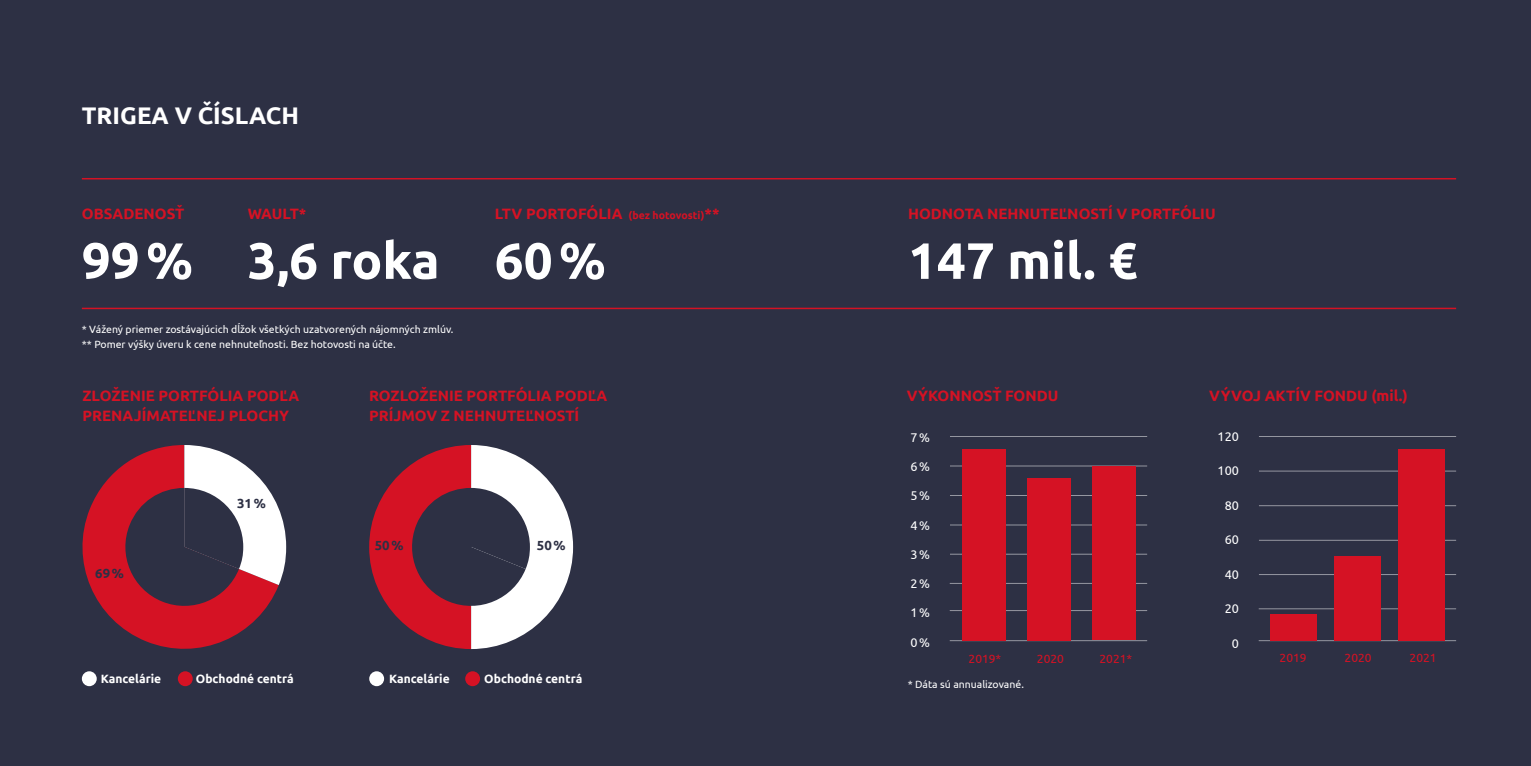
<style>
.page{position:relative;width:1531px;height:766px;background:#fff}
.page>*{position:absolute;margin:0;border:0;box-sizing:border-box;transform-origin:0 0}
.t1{font:700 51px "Ubuntu";color:#fff}
.t2{font:700 24px "Ubuntu";color:#fff}
.t3{font:700 15px/19.5px "Ubuntu";color:#d51224}
.t4{font:700 13.2px "Ubuntu";color:#2d3044}
.t5{font:12.6px "Ubuntu";color:#fff}
.t6{font:700 12px "Ubuntu";color:#fff}
.t7{font:12px "Ubuntu";color:#d51224}
.t8{font:10.5px/15px "Ubuntu";color:#fff}
.s1{font-size:10.5px}
</style>
<div class="page">
<div style="left:0;top:0;width:1531px;height:765px;background:#2d3044"></div>
<hr style="left:950px;top:640px;width:197px;height:1px;background:#fff">
<hr style="left:950px;top:610px;width:197px;height:1px;background:#fff">
<hr style="left:1258px;top:640px;width:198px;height:1px;background:#fff">
<hr style="left:950px;top:583px;width:197px;height:1px;background:#fff">
<hr style="left:1258px;top:608px;width:198px;height:1px;background:#fff">
<hr style="left:950px;top:553px;width:197px;height:1px;background:#fff">
<hr style="left:1259px;top:574px;width:197px;height:1px;background:#fff">
<hr style="left:950px;top:524px;width:197px;height:1px;background:#fff">
<hr style="left:1259px;top:539px;width:197px;height:1px;background:#fff">
<hr style="left:950px;top:495px;width:197px;height:1px;background:#fff">
<hr style="left:1259px;top:505px;width:197px;height:1px;background:#fff">
<hr style="left:950px;top:465px;width:197px;height:1px;background:#fff">
<hr style="left:1259px;top:470px;width:197px;height:1px;background:#fff">
<hr style="left:950px;top:436px;width:197px;height:1px;background:#fff">
<hr style="left:1259px;top:436px;width:197px;height:1px;background:#fff">
<div style="left:962px;top:449px;width:44px;height:191px;background:#d51224"></div>
<div style="left:1027px;top:478px;width:44px;height:162px;background:#d51224"></div>
<div style="left:1091px;top:466px;width:44px;height:174px;background:#d51224"></div>
<div style="left:1270px;top:613px;width:46px;height:27px;background:#d51224"></div>
<div style="left:1334px;top:556px;width:46px;height:84px;background:#d51224"></div>
<div style="left:1398px;top:449px;width:46px;height:191px;background:#d51224"></div>
<svg style="left:82px;top:445px;width:204px;height:204px"></svg>
<svg style="left:369px;top:445px;width:204px;height:204px"></svg>
<div style="left:82px;top:671px;width:15px;height:15px;background:#fff;border-radius:50%"></div>
<div style="left:369px;top:671px;width:15px;height:15px;background:#fff;border-radius:50%"></div>
<div style="left:178px;top:671px;width:15px;height:15px;background:#d51224;border-radius:50%"></div>
<div style="left:465px;top:671px;width:15px;height:15px;background:#d51224;border-radius:50%"></div>
<hr style="left:82px;top:178px;width:1374px;height:1px;background:#d51224">
<hr style="left:82px;top:307px;width:1374px;height:2px;background:#d51224">
<h2 class="t2" style="left:82px;top:101px;width:219px">TRIGEA V ČÍSLACH</h2>
<p class="t3" style="left:82px;top:203px;width:104px">OBSADENOSŤ</p>
<p class="t3" style="left:248px;top:203px;width:60px">WAULT*</p>
<p class="t3" style="left:495px;top:203px;width:226px">LTV PORTOFÓLIA <span class="s1">(bez hotovosti)</span>**</p>
<p class="t3" style="left:908px;top:203px;width:309px">HODNOTA NEHNUTEĽNOSTÍ V PORTFÓLIU</p>
<h1 class="t1" style="left:82px;top:230px;width:525px">99% 3,6 roka 60%</h1>
<h1 class="t1" style="left:908px;top:230px;width:230px">147 mil. €</h1>
<p class="t8" style="left:82px;top:322px;width:373px">* Vážený priemer zostávajúcich dĺžok všetkých uzatvorených nájomných zmlúv. ** Pomer výšky úveru k cene nehnuteľnosti. Bez hotovosti na účte.</p>
<p class="t3" style="left:82px;top:385px;width:218px">ZLOŽENIE PORTFÓLIA PODĽA<br>PRENAJÍMATEĽNEJ PLOCHY</p>
<p class="t3" style="left:369px;top:385px;width:240px">ROZLOŽENIE PORTFÓLIA PODĽA<br>PRÍJMOV Z NEHNUTEĽNOSTÍ</p>
<p class="t4" style="left:95px;top:565px;width:30px">69%</p>
<p class="t4" style="left:237px;top:494px;width:30px">31%</p>
<p class="t4" style="left:375px;top:537px;width:30px">50%</p>
<p class="t4" style="left:537px;top:537px;width:30px">50%</p>
<p class="t6" style="left:101px;top:671px;width:62px">Kancelárie</p>
<p class="t6" style="left:196px;top:671px;width:99px">Obchodné centrá</p>
<p class="t6" style="left:389px;top:671px;width:62px">Kancelárie</p>
<p class="t6" style="left:484px;top:671px;width:99px">Obchodné centrá</p>
<p class="t3" style="left:907px;top:385px;width:153px">VÝKONNOSŤ FONDU</p>
<p class="t3" style="left:1209px;top:385px;width:200px">VÝVOJ AKTÍV FONDU (mil.)</p>
<p class="t5" style="left:910px;top:429px;width:21px">7%</p>
<p class="t5" style="left:910px;top:459px;width:21px">6%</p>
<p class="t5" style="left:910px;top:488px;width:21px">5%</p>
<p class="t5" style="left:910px;top:517px;width:21px">4%</p>
<p class="t5" style="left:910px;top:546px;width:21px">3%</p>
<p class="t5" style="left:910px;top:576px;width:21px">2%</p>
<p class="t5" style="left:910px;top:605px;width:21px">1%</p>
<p class="t5" style="left:910px;top:634px;width:21px">0%</p>
<p class="t5" style="left:1217px;top:428px;width:23px">120</p>
<p class="t5" style="left:1217px;top:463px;width:23px">100</p>
<p class="t5" style="left:1225px;top:497px;width:16px">80</p>
<p class="t5" style="left:1225px;top:532px;width:16px">60</p>
<p class="t5" style="left:1225px;top:566px;width:16px">40</p>
<p class="t5" style="left:1225px;top:601px;width:16px">20</p>
<p class="t5" style="left:1232px;top:635px;width:9px">0</p>
<p class="t7" style="left:968px;top:650px;width:34px">2019*</p>
<p class="t7" style="left:1037px;top:650px;width:29px">2020</p>
<p class="t7" style="left:1099px;top:650px;width:34px">2021*</p>
<p class="t7" style="left:1279px;top:650px;width:29px">2019</p>
<p class="t7" style="left:1344px;top:650px;width:29px">2020</p>
<p class="t7" style="left:1409px;top:650px;width:29px">2021</p>
<p class="t8" style="left:908px;top:675px;width:118px">* Dáta sú annualizované.</p>
</div>
